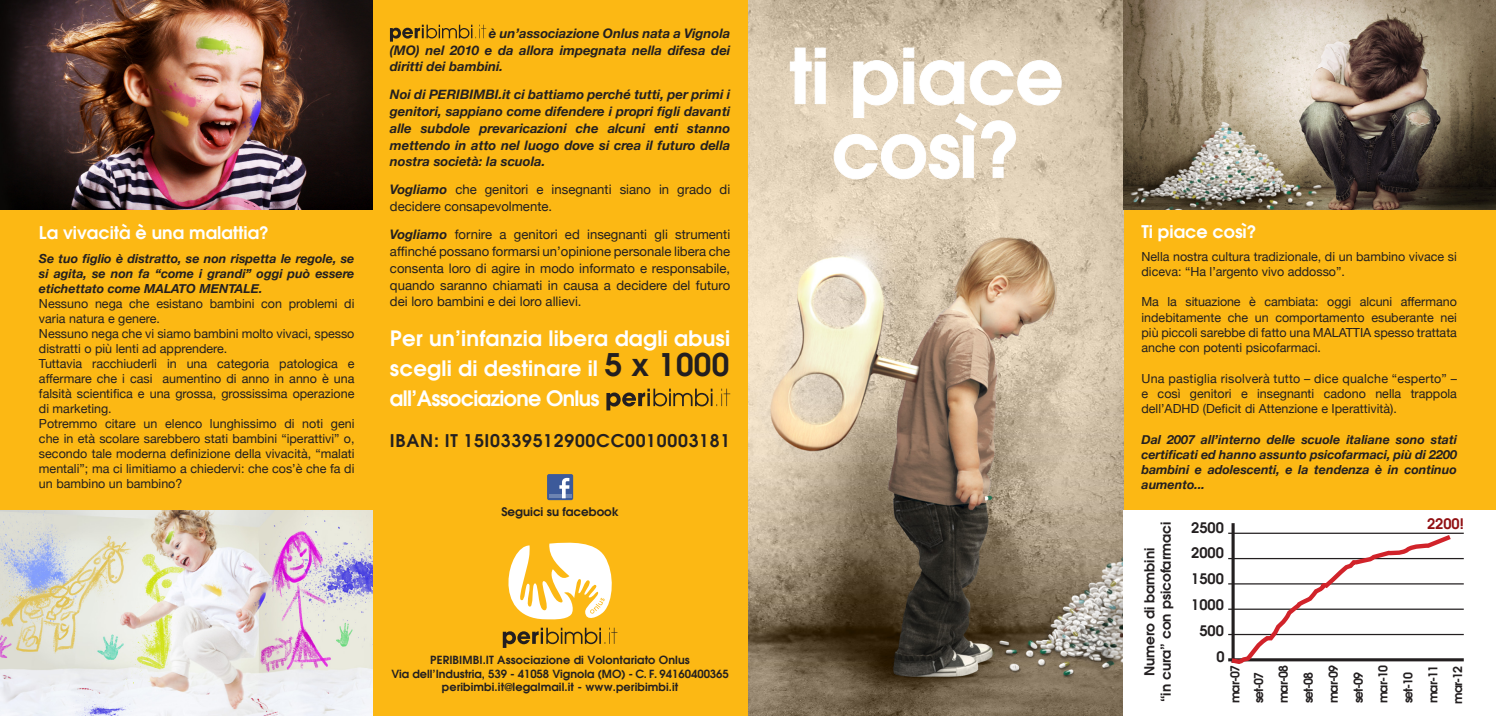
<style>
.page{position:relative;width:1496px;height:716px;background:#fff}
.page>*{position:absolute;margin:0;border:0;box-sizing:border-box;transform-origin:0 0}
.t1{font:600 75px "Avant Garde";color:#fff}
.t2{font:600 21.25px "Avant Garde";letter-spacing:.01em;color:#fff}
.t3{font:600 21.25px "Avant Garde";letter-spacing:-.03em;color:#fff}
.t4{font:600 17.5px "Avant Garde";color:#fff}
.t5{font:600 17.5px "Avant Garde";letter-spacing:.045em;color:#231f20}
.t6{font:600 14.5px "Avant Garde";color:#231f20}
.t7{font:600 14.5px "Avant Garde";color:#911013}
.t8{font:600 13.75px "Avant Garde";color:#231f20}
.t9{font:italic 700 13.12px/16.8px "Helvetica Neue";color:#231f20;text-align:justify}
.t10{font:13.12px/16.8px "Helvetica Neue";color:#231f20}
.t11{font:12.5px/15px "Helvetica Neue";color:#231f20}
.t12{font:italic 700 12.5px/15.2px "Helvetica Neue";color:#231f20;text-align:justify}
.t13{font:12.5px "Helvetica Neue";letter-spacing:.02em;color:#231f20}
.t14{font:600 12.25px "Avant Garde";letter-spacing:-.07em;color:#231f20}
.t15{font:600 11.88px "Avant Garde";color:#231f20}
.t16{font:600 11.25px "Avant Garde";letter-spacing:.01em;color:#231f20}
.s1{font-weight:700;font-style:italic}
.s2{font-size:31.25px;color:#231f20}
</style>
<div class="page">
<div style="left:0;top:0;width:1495px;height:716px;background:#fcb814"></div>
<img style="left:748px;top:0;width:375px;height:716px">
<div style="left:1123px;top:510px;width:372px;height:206px;background:#fff"></div>
<hr style="left:1228px;top:634px;width:235px;height:1px;background:#231f20">
<hr style="left:1228px;top:608px;width:235px;height:2px;background:#231f20">
<hr style="left:1228px;top:583px;width:235px;height:1px;background:#231f20">
<hr style="left:1228px;top:532px;width:235px;height:2px;background:#231f20">
<hr style="left:1228px;top:558px;width:235px;height:1px;background:#231f20">
<svg style="left:390px;top:25px;width:96px;height:17px"></svg>
<svg style="left:502px;top:542px;width:115px;height:106px"></svg>
<svg style="left:606px;top:388px;width:124px;height:22px"></svg>
<img style="left:0;top:0;width:372px;height:210px">
<hr style="left:1231px;top:523px;width:3px;height:139px;background:#231f20">
<hr style="left:1228px;top:658px;width:235px;height:3px;background:#231f20">
<img style="left:1123px;top:0;width:372px;height:210px">
<img style="left:0;top:510px;width:372px;height:206px">
<svg style="left:789px;top:47px;width:37px;height:57px"></svg>
<svg style="left:833px;top:47px;width:228px;height:132px"></svg>
<svg style="left:1228px;top:531px;width:227px;height:133px"></svg>
<div style="left:547px;top:474px;width:26px;height:26px;background:#3c5a9a;border-radius:2px"></div>
<hr style="left:549px;top:494px;width:22px;height:4px;background:#6d84b2">
<svg style="left:559px;top:478px;width:10px;height:20px"></svg>
<p class="t4" style="left:39px;top:221px;width:231px">La vivacità è una malattia?</p>
<p class="t12" style="left:39px;top:251px;width:317px">Se tuo figlio è distratto, se non rispetta le regole, se si agita, se non fa “come i grandi” oggi può essere etichettato come MALATO MENTALE.</p>
<p class="t11" style="left:39px;top:296px;width:317px">Nessuno nega che esistano bambini con problemi di varia natura e genere.</p>
<p class="t11" style="left:39px;top:326px;width:317px">Nessuno nega che vi siamo bambini molto vivaci, spesso distratti o più lenti ad apprendere.</p>
<p class="t11" style="left:39px;top:356px;width:317px;text-align:justify">Tuttavia racchiuderli in una categoria patologica e affermare che i casi aumentino di anno in anno è una falsità scientifica e una grossa, grossissima operazione di marketing.</p>
<p class="t11" style="left:39px;top:416px;width:317px;text-align:justify">Potremmo citare un elenco lunghissimo di noti geni che in età scolare sarebbero stati bambini “iperattivi” o, secondo tale moderna definizione della vivacità, “malati mentali”; ma ci limitiamo a chiedervi: che cos’è che fa di un bambino un bambino?</p>
<p class="t9" style="left:390px;top:25px;width:342px;text-indent:99px">è un’associazione Onlus nata a Vignola (MO) nel 2010 e da allora impegnata nella difesa dei diritti dei bambini.</p>
<p class="t9" style="left:390px;top:86px;width:342px">Noi di PERIBIMBI.it ci battiamo perché tutti, per primi i genitori, sappiano come difendere i propri figli davanti alle subdole prevaricazioni che alcuni enti stanno mettendo in atto nel luogo dove si crea il futuro della nostra società: la scuola.</p>
<p class="t10" style="left:390px;top:181px;width:342px"><span class="s1">Vogliamo</span> che genitori e insegnanti siano in grado di decidere consapevolmente.</p>
<p class="t10" style="left:390px;top:226px;width:342px;text-align:justify"><span class="s1">Vogliamo</span> fornire a genitori ed insegnanti gli strumenti affinché possano formarsi un’opinione personale libera che consenta loro di agire in modo informato e responsabile, quando saranno chiamati in causa a decidere del futuro dei loro bambini e dei loro allievi.</p>
<p class="t4" style="left:1141px;top:220px;width:117px">Ti piace così?</p>
<p class="t1" style="left:788px;top:26px;width:276px">ti piace</p>
<p class="t1" style="left:831px;top:100px;width:191px">così?</p>
<p class="t11" style="left:1141px;top:248px;width:317px">Nella nostra cultura tradizionale, di un bambino vivace si diceva: “Ha l’argento vivo addosso”.</p>
<p class="t11" style="left:1141px;top:294px;width:317px;text-align:justify">Ma la situazione è cambiata: oggi alcuni affermano indebitamente che un comportamento esuberante nei più piccoli sarebbe di fatto una MALATTIA spesso trattata anche con potenti psicofarmaci.</p>
<p class="t13" style="left:1141px;top:371px;width:317px">Una pastiglia risolverà tutto – dice qualche “esperto” –</p>
<p class="t11" style="left:1141px;top:385px;width:317px">e così genitori e insegnanti cadono nella trappola dell’ADHD (Deficit di Attenzione e Iperattività).</p>
<p class="t12" style="left:1141px;top:431px;width:317px">Dal 2007 all’interno delle scuole italiane sono stati certificati ed hanno assunto psicofarmaci, più di 2200 bambini e adolescenti, e la tendenza è in continuo aumento...</p>
<p class="t2" style="left:390px;top:324px;width:342px">Per un’infanzia libera dagli abusi</p>
<p class="t2" style="left:390px;top:354px;width:341px">scegli di destinare il <span class="s2">5 x 1000</span></p>
<p class="t3" style="left:390px;top:384px;width:211px">all’Associazione Onlus</p>
<p class="t5" style="left:390px;top:428px;width:342px">IBAN: IT 15I0339512900CC0010003181</p>
<p class="t15" style="left:501px;top:503px;width:119px">Seguici su facebook</p>
<p class="t16" style="left:430px;top:652px;width:261px">PERIBIMBI.IT Associazione di Volontariato Onlus</p>
<p class="t16" style="left:391px;top:666px;width:339px">Via dell’Industria, 539 - 41058 Vignola (MO) - C. F. 94160400365</p>
<p class="t16" style="left:442px;top:679px;width:238px">peribimbi.it@legalmail.it - www.peribimbi.it</p>
<p class="t8" style="left:1156px;top:702px;width:182px;rotate:-90deg">“in cura” con psicofarmaci</p>
<p class="t8" style="left:1140px;top:676px;width:130px;rotate:-90deg">Numero di bambini</p>
<p class="t6" style="left:1191px;top:518px;width:34px">2500</p>
<p class="t7" style="left:1426px;top:514px;width:38px">2200!</p>
<p class="t6" style="left:1191px;top:543px;width:34px">2000</p>
<p class="t6" style="left:1191px;top:569px;width:34px">1500</p>
<p class="t6" style="left:1191px;top:595px;width:34px">1000</p>
<p class="t6" style="left:1199px;top:621px;width:26px">500</p>
<p class="t6" style="left:1216px;top:646px;width:10px">0</p>
<p class="t14" style="left:1226px;top:703px;width:40px;rotate:-90deg">mar-07</p>
<p class="t14" style="left:1250px;top:703px;width:33px;rotate:-90deg">set-07</p>
<p class="t14" style="left:1275px;top:703px;width:40px;rotate:-90deg">mar-08</p>
<p class="t14" style="left:1300px;top:703px;width:33px;rotate:-90deg">set-08</p>
<p class="t14" style="left:1324px;top:703px;width:40px;rotate:-90deg">mar-09</p>
<p class="t14" style="left:1349px;top:703px;width:33px;rotate:-90deg">set-09</p>
<p class="t14" style="left:1374px;top:703px;width:40px;rotate:-90deg">mar-10</p>
<p class="t14" style="left:1399px;top:703px;width:33px;rotate:-90deg">set-10</p>
<p class="t14" style="left:1424px;top:703px;width:40px;rotate:-90deg">mar-11</p>
<p class="t14" style="left:1449px;top:704px;width:40px;rotate:-90deg">mar-12</p>
</div>
